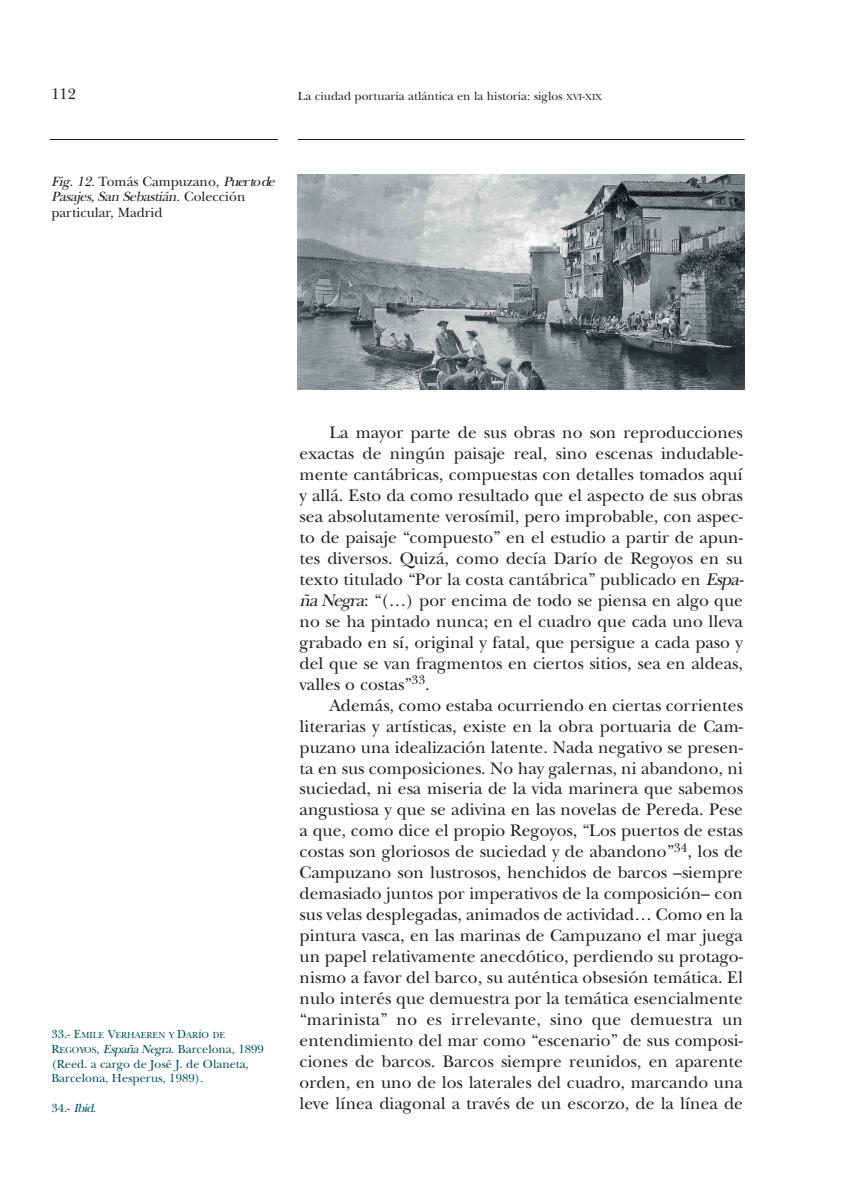
<style>
.page{position:relative;width:844px;height:1191px;background:#fff}
.page>*{position:absolute;margin:0;border:0;box-sizing:border-box;transform-origin:0 0}
.t1{font:17.5px/21px "New Baskerville";color:#231f20}
.t2{font:15.75px "New Baskerville";color:#231f20}
.t3{font:14px/15.8px "New Baskerville";color:#231f20}
.t4{font:12.25px/14.7px "New Baskerville";color:#004f5a}
.t5{font:12.25px "New Baskerville";color:#231f20}
.t6{font:italic 12.25px "New Baskerville";color:#004f5a}
.t7{font:9.1px "New Baskerville";color:#004f5a}
.s1{font-size:9.1px}
.s2{font-style:italic}
.s3{font-size:12.25px}
.s4{font-style:normal}
</style>
<div class="page">
<hr style="left:298px;top:139px;width:446px;height:1px;background:#231f20">
<hr style="left:50px;top:139px;width:228px;height:1px;background:#231f20">
<img style="left:298px;top:174px;width:446px;height:215px">
<p class="t2" style="left:51px;top:88px;width:26px">112</p>
<p class="t5" style="left:298px;top:92px;width:305px">La ciudad portuaria atlántica en la historia: siglos <span class="s1">XVI</span>-<span class="s1">XIX</span></p>
<p class="t3" style="left:51px;top:175px;width:228px"><span class="s2">Fig.12.</span> Tomás Campuzano, <span class="s2">Puertode<br>Pasajes,San Sebastián</span>. C o l e c c i ó n particular, Madrid</p>
<p class="t7" style="left:51px;top:1032px;width:175px"><span class="s3">33.- E</span>MILE <span class="s3">V</span>ERHAEREN Y <span class="s3">D</span>ARÍO DE</p>
<p class="t4" style="left:51px;top:1043px;width:214px">R<span class="s1">EGOYOS</span>, <span class="s2">EspañaNegra</span>. Barcelona, 1899 (Reed. a cargo de José J. de Olaneta,<br>Barcelona, Hesperus, 1989).</p>
<p class="t6" style="left:51px;top:1103px;width:49px"><span class="s4">3 4 . -</span> Ibid.</p>
<p class="t1" style="left:299px;top:424px;width:448px;text-indent:30px">La mayor parte de sus obras no son reproducciones exactas de ningún paisaje real, sino escenas indudable&shy;mente cantábricas, compuestas con detalles tomados aquí y allá. Esto da como resultado que el aspecto de sus obras sea absolutamente verosímil, pero improbable, con aspec&shy;to de paisaje “compuesto” en el estudio a partir de apun&shy;tes diversos. Quizá, como decía Darío de Regoyos en su texto titulado “Por la costa cantábrica” publicado en <span class="s2">Espa&shy;ñaNegra</span>: “(…) por encima de todo se piensa en algo que no se ha pintado nunca; en el cuadro que cada uno lleva grabado en sí, original y fatal, que persigue a cada paso y del que se van fragmentos en ciertos sitios, sea en aldeas, valles o costas”<sup>33</sup>.</p>
<p class="t1" style="left:299px;top:696px;width:445px;text-align:justify;text-indent:30px">Además, como estaba ocurriendo en ciertas corrientes literarias y artísticas, existe en la obra portuaria de Cam&shy;puzano una idealización latente. Nada negativo se presen&shy;ta en sus composiciones. No hay galernas, ni abandono, ni suciedad, ni esa miseria de la vida marinera que sabemos angustiosa y que se adivina en las novelas de Pereda. Pese a que, como dice el propio Regoyos, “Los puertos de estas costas son gloriosos de suciedad y de abandono”<sup>34</sup>, los de Campuzano son lustrosos, henchidos de barcos –siempre demasiado juntos por imperativos de la composición– con sus velas desplegadas, animados de actividad… Como en la pintura vasca, en las marinas de Campuzano el mar juega un papel relativamente anecdótico, perdiendo su protago&shy;nismo a favor del barco, su auténtica obsesión temática. El nulo interés que demuestra por la temática esencialmente “marinista” no es irrelevante, sino que demuestra un entendimiento del mar como “escenario” de sus composi&shy;ciones de barcos. Barcos siempre reunidos, en aparente orden, en uno de los laterales del cuadro, marcando una leve línea diagonal a través de un escorzo, de la línea de</p>
</div>
